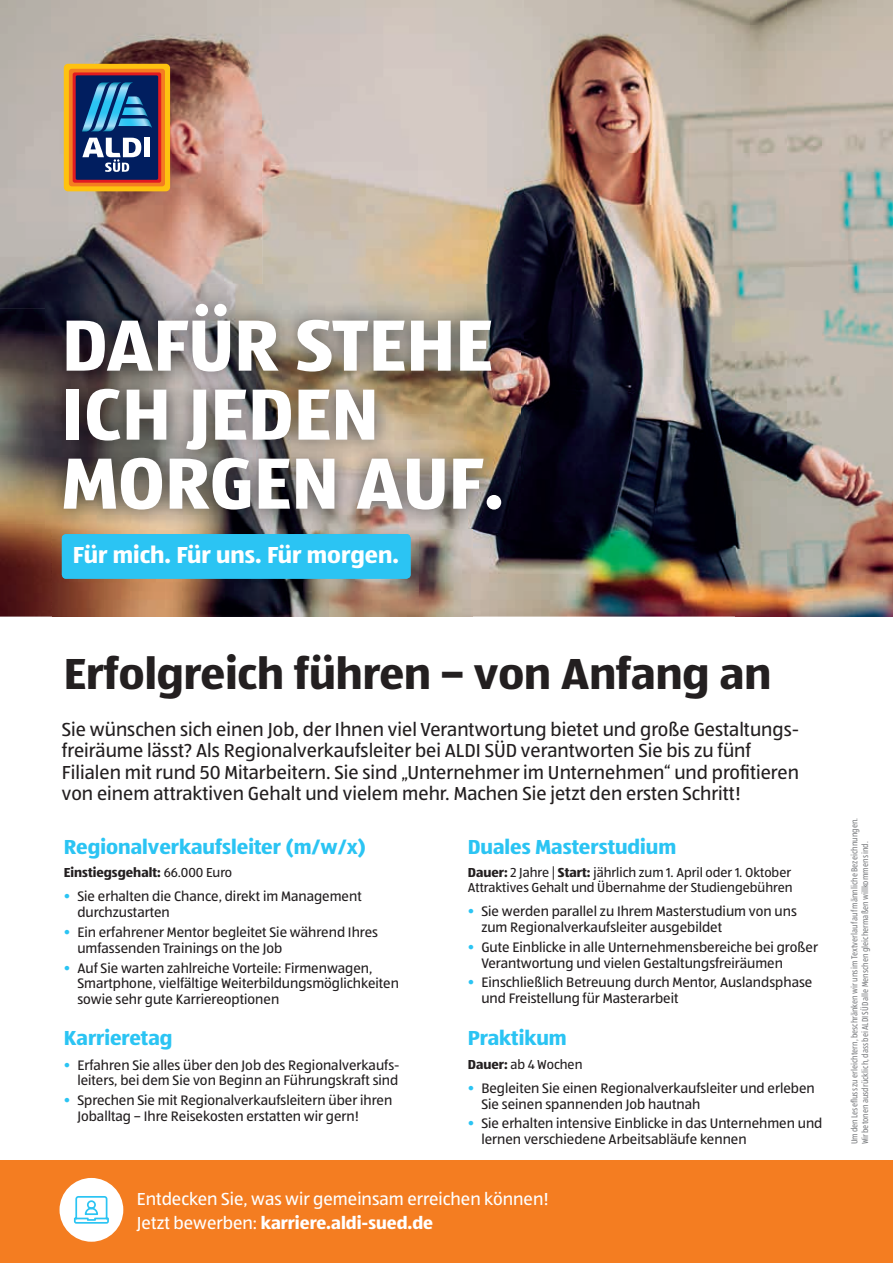
<style>
.page{position:relative;width:893px;height:1263px;background:#fff}
.page>*{position:absolute;margin:0;border:0;box-sizing:border-box;transform-origin:0 0}
.t1{font:700 75px/69px "ALDISUEDOT";color:#fff}
.t2{font:700 45px "ALDISUEDOT";color:#231f20}
.t3{font:700 24px "ALDISUEDOT";color:#fff}
.t4{font:700 21px "ALDISUEDOT";color:#2bc4f3}
.t5{font:19.5px/21.5px "ALDISUEDOT";color:#231f20}
.t6{font:18px/23.7px "ALDISUEDOT";color:#fff}
.t7{font:14.25px/15.6px "ALDISUEDOT";color:#231f20}
.t8{font:13.5px/14.9px "ALDISUEDOT";color:#231f20}
.t9{font:700 13.5px "ALDISUEDOT";color:#231f20}
.t10{font:condensed 9px/10.8px "ALDISUEDOT";color:#808285}
.s1{font-weight:400}
.s2{color:#2bc4f3}
.s3{font-weight:700}
</style>
<div class="page">
<img style="left:0;top:0;width:788px;height:308px">
<img style="left:788px;top:0;width:105px;height:617px">
<img style="left:0;top:308px;width:52px;height:309px">
<img style="left:520px;top:308px;width:215px;height:154px">
<img style="left:735px;top:308px;width:53px;height:309px">
<img style="left:473px;top:462px;width:263px;height:155px">
<img style="left:52px;top:529px;width:421px;height:88px">
<div style="left:64px;top:64px;width:106px;height:127px;background:#fec210;border-radius:4px"></div>
<svg style="left:69px;top:69px;width:96px;height:117px"></svg>
<svg style="left:73px;top:72px;width:88px;height:111px"></svg>
<div style="left:76px;top:75px;width:82px;height:105px;background:#011e5f;border-radius:2px"></div>
<div style="left:144px;top:138px;width:6px;height:19px;background:#fff"></div>
<svg style="left:82px;top:138px;width:59px;height:34px"></svg>
<svg style="left:82px;top:82px;width:70px;height:49px"></svg>
<div style="left:0;top:1161px;width:893px;height:102px;background:#f47d21"></div>
<img style="left:46px;top:285px;width:474px;height:244px">
<div style="left:62px;top:534px;width:349px;height:45px;background:#2bc4f3;border-radius:4px"></div>
<div style="left:60px;top:1178px;width:63px;height:64px;background:#fff;border-radius:50%"></div>
<svg style="left:74px;top:1196px;width:35px;height:28px"></svg>
<h1 class="t1" style="left:62px;top:309px;width:444px">DAFÜR STEHE<br>ICH JEDEN<br>MORGEN AUF.</h1>
<h3 class="t3" style="left:73px;top:538px;width:327px">Für mich. Für uns. Für morgen.</h3>
<h2 class="t2" style="left:64px;top:643px;width:709px">Erfolgreich führen – von Anfang an</h2>
<p class="t5" style="left:62px;top:718px;width:739px">Sie wünschen sich einen Job, der Ihnen viel Verantwortung bietet und große Gestaltungs&shy;freiräume lässt? Als Regionalverkaufsleiter bei ALDI SÜD verantworten Sie bis zu fünf Filialen mit rund 50 Mitarbeitern. Sie sind „Unternehmer im Unternehmen“ und profitieren von einem attraktiven Gehalt und vielem mehr. Machen Sie jetzt den ersten Schritt!</p>
<h3 class="t4" style="left:64px;top:832px;width:303px">Regionalverkaufsleiter (m/w/x)</h3>
<p class="t9" style="left:64px;top:863px;width:170px">Einstiegsgehalt: <span class="s1">66.000 Euro</span></p>
<p class="t7" style="left:77px;top:888px;width:286px;text-indent:-14px"><span class="s2">•</span> Sie erhalten die Chance, direkt im Management durchzustarten</p>
<p class="t7" style="left:77px;top:924px;width:302px;text-indent:-14px"><span class="s2">•</span> Ein erfahrener Mentor begleitet Sie während Ihres umfassenden Trainings on the Job</p>
<p class="t7" style="left:77px;top:959px;width:323px;text-indent:-14px"><span class="s2">•</span> Auf Sie warten zahlreiche Vorteile: Firmenwagen,<br>Smartphone, vielfältige Weiterbildungsmöglichkeiten sowie sehr gute Karriereoptionen</p>
<h3 class="t4" style="left:64px;top:1024px;width:110px">Karrieretag</h3>
<p class="t7" style="left:64px;top:1056px;width:337px;text-align:right"><span class="s2">•</span> Erfahren Sie alles über den Job des Regionalverkaufs&shy;leiters, bei dem Sie von Beginn an Führungskraft sind</p>
<p class="t7" style="left:77px;top:1092px;width:316px;text-indent:-14px"><span class="s2">•</span> Sprechen Sie mit Regionalverkaufsleitern über ihren<br>Joballtag – Ihre Reisekosten erstatten wir gern!</p>
<h3 class="t4" style="left:468px;top:832px;width:210px">Duales Masterstudium</h3>
<p class="t8" style="left:468px;top:865px;width:326px"><span class="s3">Dauer:</span> 2 Jahre | <span class="s3">Start:</span> jährlich zum 1. April oder 1. Oktober<br>Attraktives Gehalt und Übernahme der Studiengebühren</p>
<p class="t7" style="left:481px;top:903px;width:317px;text-indent:-14px"><span class="s2">•</span> Sie werden parallel zu Ihrem Masterstudium von uns zum Regionalverkaufsleiter ausgebildet</p>
<p class="t7" style="left:481px;top:939px;width:338px;text-indent:-14px"><span class="s2">•</span> Gute Einblicke in alle Unternehmensbereiche bei großer<br>Verantwortung und vielen Gestaltungsfreiräumen</p>
<p class="t7" style="left:481px;top:974px;width:333px;text-indent:-14px"><span class="s2">•</span> Einschließlich Betreuung durch Mentor, Auslandsphase und Freistellung für Masterarbeit</p>
<h3 class="t4" style="left:468px;top:1024px;width:100px">Praktikum</h3>
<p class="t8" style="left:468px;top:1056px;width:116px"><span class="s3">Dauer:</span> ab 4 Wochen</p>
<p class="t7" style="left:481px;top:1080px;width:335px;text-indent:-14px"><span class="s2">•</span> Begleiten Sie einen Regionalverkaufsleiter und erleben<br>Sie seinen spannenden Job hautnah</p>
<p class="t7" style="left:481px;top:1115px;width:343px;text-indent:-14px"><span class="s2">•</span> Sie erhalten intensive Einblicke in das Unternehmen und lernen verschiedene Arbeitsabläufe kennen</p>
<p class="t6" style="left:137px;top:1186px;width:414px">Entdecken Sie, was wir gemeinsam erreichen können!<br>Jetzt bewerben: <span class="s3">karriere.aldi-sued.de</span></p>
<p class="t10" style="left:849px;top:1144px;width:328px;rotate:-90deg">Um den Lesefluss zu erleichtern, beschränken wir uns im Textverlauf auf männliche Bezeichnungen.<br>Wir betonen ausdrücklich, dass bei ALDI SÜD alle Menschen gleichermaßen willkommen sind.</p>
</div>
